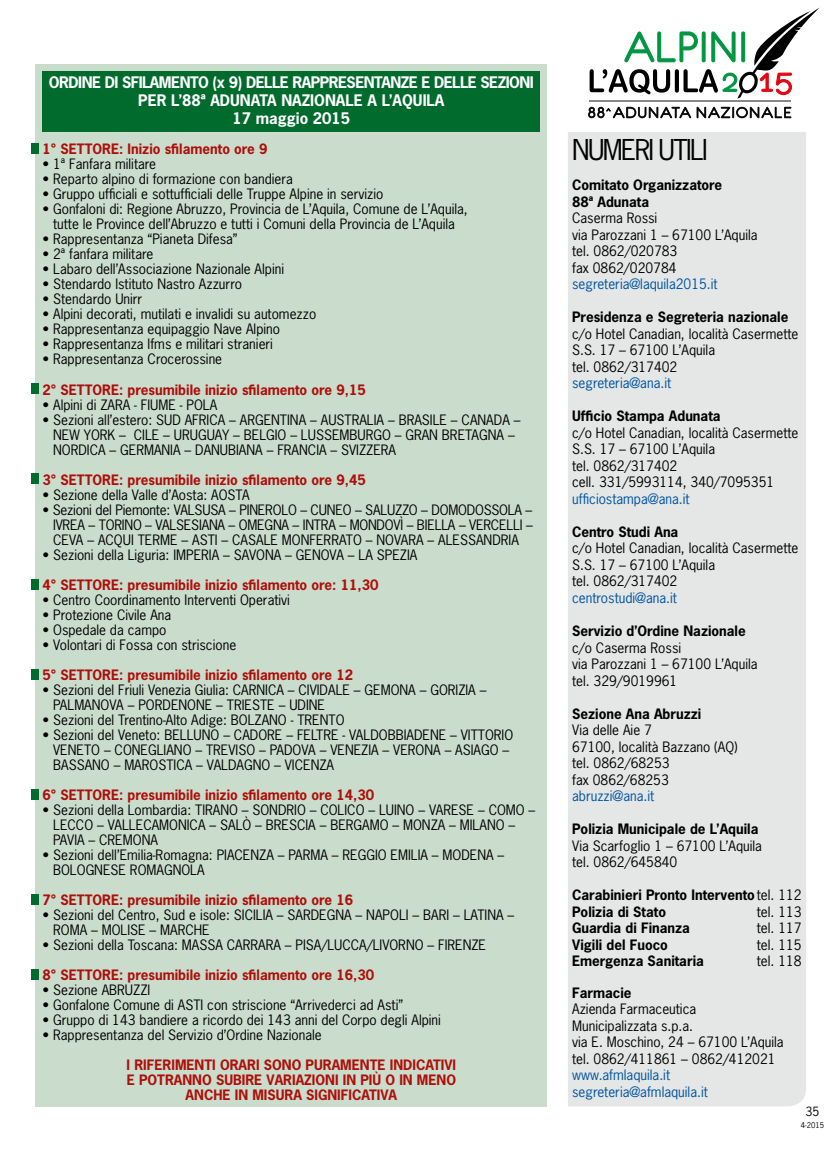
<style>
.page{position:relative;width:838px;height:1149px;background:#fff}
.page>*{position:absolute;margin:0;border:0;box-sizing:border-box;transform-origin:0 0}
.t1{font:27px "News Gothic Std";letter-spacing:-.06em;color:#000}
.t2{font:700 15px/18px "News Gothic Std";letter-spacing:-.035em;color:#fff;text-align:center}
.t3{font:13.5px/16.5px "News Gothic Std";color:#000}
.t4{font:700 13.5px "News Gothic Std";color:#ae0f0a}
.t5{font:700 13.5px/16.5px "News Gothic Std";color:#000}
.t6{font:13.5px/16.5px "News Gothic Std";color:#0053a1}
.t7{font:12px "News Gothic Std";color:#000}
.t8{font:7.5px "News Gothic Std";color:#000}
.s1{font-weight:400}
</style>
<div class="page">
<div style="left:35px;top:64px;width:511px;height:1042px;background:#caddcd"></div>
<div style="left:43px;top:72px;width:497px;height:60px;background:#006b2d"></div>
<div style="left:568px;top:132px;width:238px;height:974px;background:#e4e7e5"></div>
<svg style="left:588px;top:107px;width:203px;height:11px"></svg>
<svg style="left:589px;top:8px;width:230px;height:91px"></svg>
<hr style="left:589px;top:101px;width:202px;height:1px;background:#878787">
<div style="left:32px;top:143px;width:7px;height:11px;background:#006b2d"></div>
<div style="left:32px;top:383px;width:7px;height:11px;background:#006b2d"></div>
<div style="left:32px;top:473px;width:7px;height:11px;background:#006b2d"></div>
<div style="left:32px;top:579px;width:7px;height:10px;background:#006b2d"></div>
<div style="left:32px;top:669px;width:7px;height:10px;background:#006b2d"></div>
<div style="left:32px;top:789px;width:7px;height:10px;background:#006b2d"></div>
<div style="left:32px;top:894px;width:7px;height:10px;background:#006b2d"></div>
<div style="left:32px;top:968px;width:7px;height:11px;background:#006b2d"></div>
<p class="t2" style="left:49px;top:73px;width:486px">ORDINE DI SFILAMENTO (x 9) DELLE RAPPRESENTANZE E DELLE SEZIONI<br>PER L’88ª ADUNATA NAZIONALE A L’AQUILA<br>17 maggio 2015</p>
<p class="t4" style="left:43px;top:140px;width:226px">1° SETTORE: Inizio sfilamento ore 9</p>
<p class="t3" style="left:43px;top:156px;width:115px">• 1ª Fanfara militare</p>
<p class="t3" style="left:43px;top:171px;width:252px">• Reparto alpino di formazione con bandiera</p>
<p class="t3" style="left:43px;top:186px;width:342px">• Gruppo ufficiali e sottufficiali delle Truppe Alpine in servizio</p>
<p class="t3" style="left:43px;top:202px;width:427px;line-height:15px;text-align:center">• Gonfaloni di: Regione Abruzzo, Provincia de L’Aquila, Comune de L’Aquila, tutte le Province dell’Abruzzo e tutti i Comuni della Provincia de L’Aquila</p>
<p class="t3" style="left:43px;top:231px;width:197px">• Rappresentanza “Pianeta Difesa”</p>
<p class="t3" style="left:43px;top:246px;width:112px">• 2ª fanfara militare</p>
<p class="t3" style="left:43px;top:261px;width:243px">• Labaro dell’Associazione Nazionale Alpini</p>
<p class="t3" style="left:43px;top:276px;width:201px">• Stendardo Istituto Nastro Azzurro</p>
<p class="t3" style="left:43px;top:291px;width:101px">• Stendardo Unirr</p>
<p class="t3" style="left:43px;top:306px;width:275px">• Alpini decorati, mutilati e invalidi su automezzo</p>
<p class="t3" style="left:43px;top:321px;width:239px">• Rappresentanza equipaggio Nave Alpino</p>
<p class="t3" style="left:43px;top:336px;width:232px">• Rappresentanza Ifms e militari stranieri</p>
<p class="t3" style="left:43px;top:351px;width:181px">• Rappresentanza Crocerossine</p>
<p class="t4" style="left:43px;top:380px;width:325px">2° SETTORE: presumibile inizio sfilamento ore 9,15</p>
<p class="t3" style="left:43px;top:396px;width:176px">• Alpini di ZARA - FIUME - POLA</p>
<p class="t3" style="left:53px;top:411px;width:469px;line-height:15px;text-indent:-11px">• Sezioni all’estero: SUD AFRICA – ARGENTINA – AUSTRALIA – BRASILE – CANADA –<br>NEW YORK – CILE – URUGUAY – BELGIO – LUSSEMBURGO – GRAN BRETAGNA –<br>NORDICA – GERMANIA – DANUBIANA – FRANCIA – SVIZZERA</p>
<p class="t4" style="left:43px;top:470px;width:325px">3° SETTORE: presumibile inizio sfilamento ore 9,45</p>
<p class="t3" style="left:43px;top:486px;width:209px">• Sezione della Valle d’Aosta: AOSTA</p>
<p class="t3" style="left:53px;top:501px;width:481px;line-height:15px;text-align:justify;text-indent:-11px">• Sezioni del Piemonte: VALSUSA – PINEROLO – CUNEO – SALUZZO – DOMODOSSOLA – IVREA – TORINO – VALSESIANA – OMEGNA – INTRA – MONDOVÌ – BIELLA – VERCELLI – CEVA – ACQUI TERME – ASTI – CASALE MONFERRATO – NOVARA – ALESSANDRIA</p>
<p class="t3" style="left:43px;top:546px;width:376px">• Sezioni della Liguria: IMPERIA – SAVONA – GENOVA – LA SPEZIA</p>
<p class="t4" style="left:43px;top:575px;width:337px">4° SETTORE: presumibile inizio sfilamento ore: 11,30</p>
<p class="t3" style="left:43px;top:591px;width:249px">• Centro Coordinamento Interventi Operativi</p>
<p class="t3" style="left:43px;top:606px;width:130px">• Protezione Civile Ana</p>
<p class="t3" style="left:43px;top:621px;width:125px">• Ospedale da campo</p>
<p class="t3" style="left:43px;top:636px;width:195px">• Volontari di Fossa con striscione</p>
<p class="t4" style="left:43px;top:665px;width:312px">5° SETTORE: presumibile inizio sfilamento ore 12</p>
<p class="t3" style="left:53px;top:681px;width:435px;line-height:15px;text-indent:-11px">• Sezioni del Friuli Venezia Giulia: CARNICA – CIVIDALE – GEMONA – GORIZIA –<br>PALMANOVA – PORDENONE – TRIESTE – UDINE</p>
<p class="t3" style="left:43px;top:711px;width:303px">• Sezioni del Trentino-Alto Adige: BOLZANO - TRENTO</p>
<p class="t3" style="left:53px;top:726px;width:461px;line-height:15px;text-indent:-11px">• Sezioni del Veneto: BELLUNO – CADORE – FELTRE - VALDOBBIADENE – VITTORIO<br>VENETO – CONEGLIANO – TREVISO – PADOVA – VENEZIA – VERONA – ASIAGO –<br>BASSANO – MAROSTICA – VALDAGNO – VICENZA</p>
<p class="t4" style="left:43px;top:785px;width:333px">6° SETTORE: presumibile inizio sfilamento ore 14,30</p>
<p class="t3" style="left:53px;top:801px;width:484px;line-height:15px;text-indent:-11px">• Sezioni della Lombardia: TIRANO – SONDRIO – COLICO – LUINO – VARESE – COMO –<br>LECCO – VALLECAMONICA – SALÒ – BRESCIA – BERGAMO – MONZA – MILANO –<br>PAVIA – CREMONA</p>
<p class="t3" style="left:53px;top:846px;width:452px;line-height:15px;text-indent:-11px">• Sezioni dell’Emilia-Romagna: PIACENZA – PARMA – REGGIO EMILIA – MODENA –<br>BOLOGNESE ROMAGNOLA</p>
<p class="t4" style="left:43px;top:890px;width:312px">7° SETTORE: presumibile inizio sfilamento ore 16</p>
<p class="t3" style="left:53px;top:906px;width:462px;line-height:15px;text-indent:-11px">• Sezioni del Centro, Sud e isole: SICILIA – SARDEGNA – NAPOLI – BARI – LATINA –<br>ROMA – MOLISE – MARCHE</p>
<p class="t3" style="left:43px;top:936px;width:445px">• Sezioni della Toscana: MASSA CARRARA – PISA/LUCCA/LIVORNO – FIRENZE</p>
<p class="t4" style="left:43px;top:965px;width:333px">8° SETTORE: presumibile inizio sfilamento ore 16,30</p>
<p class="t3" style="left:43px;top:981px;width:109px">• Sezione ABRUZZI</p>
<p class="t3" style="left:43px;top:996px;width:362px">• Gonfalone Comune di ASTI con striscione “Arrivederci ad Asti”</p>
<p class="t3" style="left:43px;top:1011px;width:400px">• Gruppo di 143 bandiere a ricordo dei 143 anni del Corpo degli Alpini</p>
<p class="t3" style="left:43px;top:1026px;width:281px">• Rappresentanza del Servizio d’Ordine Nazionale</p>
<p class="t4" style="left:127px;top:1055px;width:17px">I riferimenti</p>
<p class="t4" style="left:220px;top:1055px;width:9px">orari</p>
<p class="t4" style="left:264px;top:1055px;width:11px">sono</p>
<p class="t4" style="left:305px;top:1055px;width:10px">puramente</p>
<p class="t4" style="left:390px;top:1055px;width:8px">indicativi</p>
<p class="t4" style="left:127px;top:1070px;width:23px">e potranno</p>
<p class="t4" style="left:216px;top:1070px;width:9px">subire</p>
<p class="t4" style="left:266px;top:1070px;width:9px">variazioni</p>
<p class="t4" style="left:343px;top:1070px;width:26px">in più</p>
<p class="t4" style="left:385px;top:1070px;width:42px">oin meno</p>
<p class="t4" style="left:186px;top:1085px;width:10px">anche</p>
<p class="t4" style="left:235px;top:1085px;width:27px">in misura</p>
<p class="t4" style="left:306px;top:1085px;width:8px">significativa</p>
<h1 class="t1" style="left:572px;top:133px;width:137px">NUMERI UTILI</h1>
<p class="t5" style="left:572px;top:176px;width:152px">Comitato Organizzatore<br>88ª Adunata</p>
<p class="t3" style="left:572px;top:210px;width:187px">Caserma Rossi<br>via Parozzani 1 – 67100 L’Aquila tel. 0862/020783<br>fax 0862/020784</p>
<p class="t6" style="left:572px;top:276px;width:147px">segreteria@laquila2015.it</p>
<p class="t5" style="left:572px;top:308px;width:218px">Presidenza e Segreteria nazionale</p>
<p class="t3" style="left:572px;top:325px;width:228px">c/o Hotel Canadian, località Casermette<br>S.S. 17 – 67100 L’Aquila<br>tel. 0862/317402</p>
<p class="t6" style="left:572px;top:375px;width:100px">segreteria@ana.it</p>
<p class="t5" style="left:572px;top:407px;width:150px">Ufficio Stampa Adunata</p>
<p class="t3" style="left:572px;top:424px;width:228px">c/o Hotel Canadian, località Casermette<br>S.S. 17 – 67100 L’Aquila<br>tel. 0862/317402<br>cell. 331/5993114, 340/7095351</p>
<p class="t6" style="left:572px;top:490px;width:119px">ufficiostampa@ana.it</p>
<p class="t5" style="left:572px;top:523px;width:108px">Centro Studi Ana</p>
<p class="t3" style="left:572px;top:540px;width:228px">c/o Hotel Canadian, località Casermette<br>S.S. 17 – 67100 L’Aquila<br>tel. 0862/317402</p>
<p class="t6" style="left:572px;top:589px;width:106px">centrostudi@ana.it</p>
<p class="t5" style="left:572px;top:622px;width:175px">Servizio d’Ordine Nazionale</p>
<p class="t3" style="left:572px;top:639px;width:187px">c/o Caserma Rossi<br>via Parozzani 1 – 67100 L’Aquila tel. 329/9019961</p>
<p class="t5" style="left:572px;top:704px;width:131px">Sezione Ana Abruzzi</p>
<p class="t3" style="left:572px;top:721px;width:167px">Via delle Aie 7<br>67100, località Bazzano (AQ) tel. 0862/68253<br>fax 0862/68253</p>
<p class="t6" style="left:572px;top:787px;width:84px">abruzzi@ana.it</p>
<p class="t5" style="left:572px;top:820px;width:188px">Polizia Municipale de L’Aquila</p>
<p class="t3" style="left:572px;top:837px;width:191px">Via Scarfoglio 1 – 67100 L’Aquila tel. 0862/645840</p>
<p class="t5" style="left:572px;top:886px;width:231px">Carabinieri Pronto Intervento <span class="s1">tel. 112<br></span>Polizia di Stato</p>
<p class="t3" style="left:757px;top:902px;width:46px">tel. 113</p>
<p class="t5" style="left:572px;top:919px;width:119px">Guardia di Finanza</p>
<p class="t3" style="left:757px;top:919px;width:46px">tel. 117</p>
<p class="t5" style="left:572px;top:935px;width:97px">Vigili del Fuoco</p>
<p class="t3" style="left:757px;top:935px;width:46px">tel. 115</p>
<p class="t5" style="left:572px;top:952px;width:133px">Emergenza Sanitaria</p>
<p class="t3" style="left:757px;top:952px;width:46px">tel. 118</p>
<p class="t5" style="left:572px;top:983px;width:61px">Farmacie</p>
<p class="t3" style="left:572px;top:1000px;width:213px">Azienda Farmaceutica<br>Municipalizzata s.p.a.<br>via E. Moschino, 24 – 67100 L’Aquila tel. 0862/411861 – 0862/412021</p>
<p class="t6" style="left:572px;top:1066px;width:137px">www.afmlaquila.it segreteria@afmlaquila.it</p>
<p class="t7" style="left:805px;top:1103px;width:15px">35</p>
<p class="t8" style="left:801px;top:1119px;width:25px">4-2015</p>
</div>
